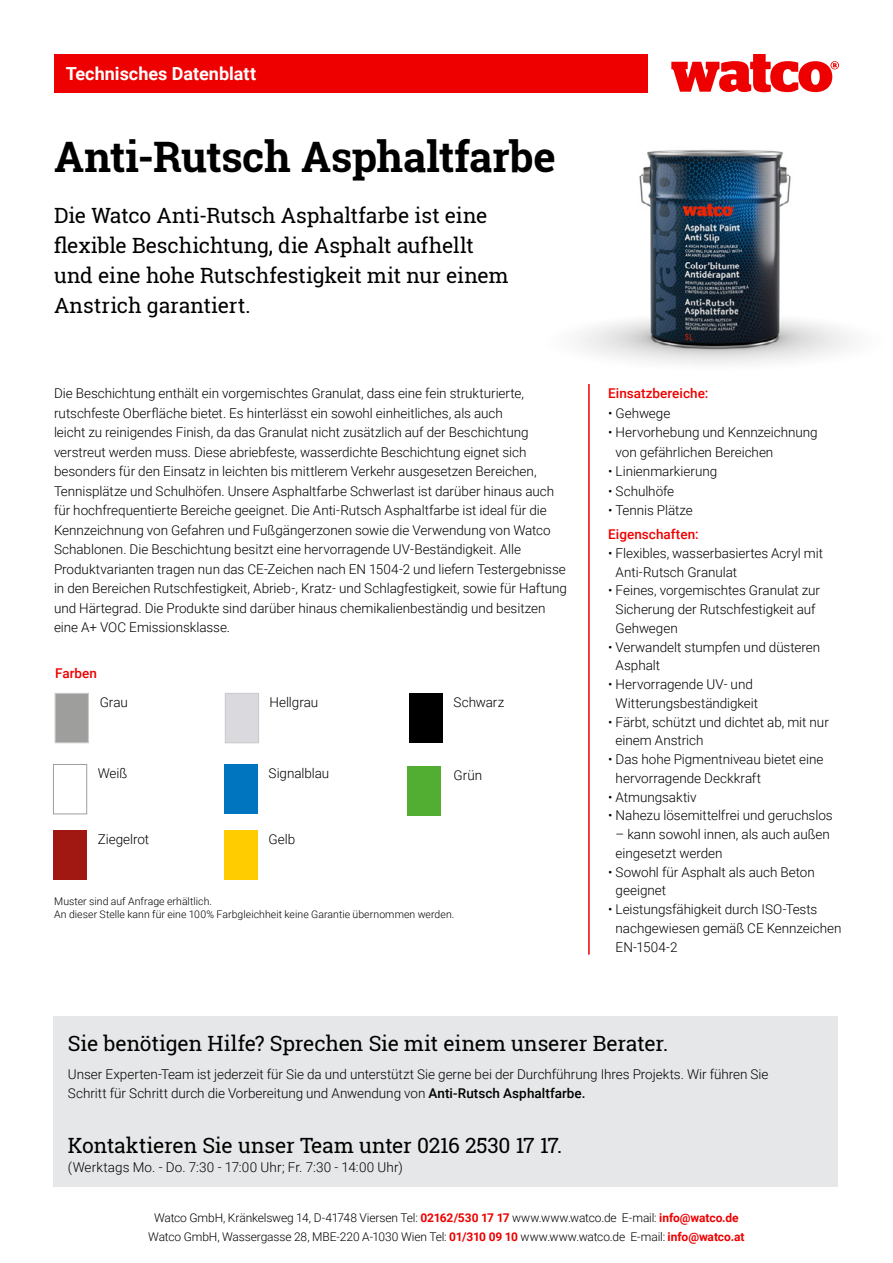
<style>
.page{position:relative;width:893px;height:1263px;background:#fff}
.page>*{position:absolute;margin:0;border:0;box-sizing:border-box;transform-origin:0 0}
.t1{font:700 42px "Roboto Slab";letter-spacing:-.01em;color:#000}
.t2{font:21px/30px "Roboto Slab";letter-spacing:-.01em;color:#000}
.t3{font:700 18px "Roboto";color:#fff}
.t4{font:300 13.5px/19.5px "Roboto";letter-spacing:-.005em;color:#000}
.t5{font:500 13.5px "Roboto";color:#e00}
.t6{font:300 12px/19.5px "Roboto";letter-spacing:-.01em;color:#000;text-align:center}
.t7{font:300 10.5px/13.5px "Roboto";letter-spacing:.005em;color:#000}
.s1{font-weight:500}
.s2{font-weight:700;color:#e00}
</style>
<div class="page">
<img style="left:537px;top:54px;width:314px;height:310px">
<div style="left:54px;top:54px;width:593px;height:38px;background:#e00"></div>
<svg style="left:671px;top:54px;width:168px;height:38px"></svg>
<hr style="left:588px;top:384px;width:2px;height:571px;background:#e00">
<div style="left:55px;top:693px;width:34px;height:50px;background:#9e9e9c;border:1px solid #c7c8ca"></div>
<div style="left:409px;top:693px;width:34px;height:50px;background:#000"></div>
<div style="left:225px;top:693px;width:34px;height:50px;background:#d9d9de;border:1px solid #c7c8ca"></div>
<div style="left:53px;top:830px;width:34px;height:50px;background:#a11712"></div>
<div style="left:224px;top:764px;width:34px;height:50px;background:#0075bf"></div>
<div style="left:408px;top:766px;width:33px;height:49px;background:#52ad33"></div>
<div style="left:224px;top:830px;width:34px;height:50px;background:#fc0"></div>
<div style="left:53px;top:764px;width:34px;height:50px;background:#fff;border:1px solid #9e9e9c"></div>
<div style="left:53px;top:1016px;width:784px;height:170px;background:#e6e7e8"></div>
<h3 class="t3" style="left:66px;top:61px;width:192px">Technisches Datenblatt</h3>
<h1 class="t1" style="left:54px;top:128px;width:503px">Anti-Rutsch Asphaltfarbe</h1>
<h2 class="t2" style="left:54px;top:200px;width:456px">Die Watco Anti-Rutsch Asphaltfarbe ist eine flexible Beschichtung, die Asphalt aufhellt und eine hohe Rutschfestigkeit mit nur einem Anstrich garantiert.</h2>
<p class="t4" style="left:54px;top:383px;width:514px">Die Beschichtung enthält ein vorgemischtes Granulat, dass eine fein strukturierte, rutschfeste Oberfläche bietet. Es hinterlässt ein sowohl einheitliches, als auch<br>leicht zu reinigendes Finish, da das Granulat nicht zusätzlich auf der Beschichtung verstreut werden muss. Diese abriebfeste, wasserdichte Beschichtung eignet sich besonders für den Einsatz in leichten bis mittlerem Verkehr ausgesetzen Bereichen, Tennisplätze und Schulhöfen. Unsere Asphaltfarbe Schwerlast ist darüber hinaus auch für hochfrequentierte Bereiche geeignet. Die Anti-Rutsch Asphaltfarbe ist ideal für die Kennzeichnung von Gefahren und Fußgängerzonen sowie die Verwendung von Watco Schablonen. Die Beschichtung besitzt eine hervorragende UV-Beständigkeit. Alle Produktvarianten tragen nun das CE-Zeichen nach EN 1504-2 und liefern Testergebnisse in den Bereichen Rutschfestigkeit, Abrieb-, Kratz- und Schlagfestigkeit, sowie für Haftung und Härtegrad. Die Produkte sind darüber hinaus chemikalienbeständig und besitzen eine A+ VOC Emissionsklasse.</p>
<p class="t5" style="left:608px;top:384px;width:102px">Einsatzbereiche:</p>
<p class="t4" style="left:608px;top:402px;width:64px">• Gehwege</p>
<p class="t4" style="left:616px;top:422px;width:203px;text-indent:-7px">• Hervorhebung und Kennzeichnung von gefährlichen Bereichen</p>
<p class="t4" style="left:608px;top:461px;width:111px">• Linienmarkierung</p>
<p class="t4" style="left:608px;top:480px;width:67px">• Schulhöfe</p>
<p class="t4" style="left:608px;top:500px;width:86px">• Tennis Plätze</p>
<p class="t5" style="left:608px;top:525px;width:92px">Eigenschaften:</p>
<p class="t4" style="left:616px;top:543px;width:209px;line-height:18.8px;text-indent:-7px">• Flexibles, wasserbasiertes Acryl mit<br>Anti-Rutsch Granulat</p>
<p class="t4" style="left:616px;top:581px;width:206px;line-height:18.8px;text-indent:-7px">• Feines, vorgemischtes Granulat zur<br>Sicherung der Rutschfestigkeit auf<br>Gehwegen</p>
<p class="t4" style="left:616px;top:637px;width:206px;line-height:18.8px;text-indent:-7px">• Verwandelt stumpfen und düsteren<br>Asphalt</p>
<p class="t4" style="left:608px;top:674px;width:151px;line-height:18.8px;text-align:center">• Hervorragende UV- und<br>Witterungsbeständigkeit</p>
<p class="t4" style="left:616px;top:712px;width:215px;line-height:18.8px;text-indent:-7px">• Färbt, schützt und dichtet ab, mit nur einem Anstrich</p>
<p class="t4" style="left:616px;top:749px;width:209px;line-height:18.8px;text-indent:-7px">• Das hohe Pigmentniveau bietet eine hervorragende Deckkraft</p>
<p class="t4" style="left:608px;top:787px;width:90px">• Atmungsaktiv</p>
<p class="t4" style="left:608px;top:805px;width:226px">• Nahezu lösemittelfrei und geruchslos</p>
<p class="t4" style="left:616px;top:824px;width:216px;line-height:18.8px">– kann sowohl innen, als auch außen eingesetzt werden</p>
<p class="t4" style="left:616px;top:862px;width:201px;line-height:18.8px;text-indent:-7px">• Sowohl für Asphalt als auch Beton geeignet</p>
<p class="t4" style="left:616px;top:899px;width:227px;line-height:18.8px;text-indent:-7px">• Leistungsfähigkeit durch ISO-Tests nachgewiesen gemäß CE Kennzeichen<br>EN-1504-2</p>
<p class="t5" style="left:55px;top:663px;width:43px">Farben</p>
<p class="t4" style="left:100px;top:692px;width:30px">Grau</p>
<p class="t4" style="left:270px;top:692px;width:50px">Hellgrau</p>
<p class="t4" style="left:454px;top:692px;width:52px">Schwarz</p>
<p class="t4" style="left:98px;top:763px;width:31px">Weiß</p>
<p class="t4" style="left:269px;top:763px;width:62px">Signalblau</p>
<p class="t4" style="left:454px;top:765px;width:30px">Grün</p>
<p class="t4" style="left:98px;top:829px;width:53px">Ziegelrot</p>
<p class="t4" style="left:269px;top:829px;width:28px">Gelb</p>
<p class="t7" style="left:54px;top:894px;width:402px">Muster sind auf Anfrage erhältlich.<br>An dieser Stelle kann für eine 100% Farbgleichheit keine Garantie übernommen werden.</p>
<h2 class="t2" style="left:68px;top:1028px;width:602px">Sie benötigen Hilfe? Sprechen Sie mit einem unserer Berater.</h2>
<p class="t4" style="left:68px;top:1064px;width:702px">Unser Experten-Team ist jederzeit für Sie da und unterstützt Sie gerne bei der Durchführung Ihres Projekts. Wir führen Sie<br>Schritt für Schritt durch die Vorbereitung und Anwendung von <span class="s1">Anti-Rutsch Asphaltfarbe.</span></p>
<h2 class="t2" style="left:68px;top:1130px;width:496px">Kontaktieren Sie unser Team unter 0216 2530 17 17.</h2>
<p class="t4" style="left:68px;top:1157px;width:336px">(Werktags Mo. - Do. 7:30 - 17:00 Uhr; Fr. 7:30 - 14:00 Uhr)</p>
<p class="t6" style="left:148px;top:1207px;width:598px">Watco GmbH, Kränkelsweg 14, D-41748 Viersen Tel: <span class="s2">02162/530 17 17</span> www.www.watco.de E-mail: <span class="s2">info@watco.de<br></span>Watco GmbH, Wassergasse 28, MBE-220 A-1030 Wien Tel: <span class="s2">01/310 09 10</span> www.www.watco.de E-mail: <span class="s2">info@watco.at</span></p>
</div>
